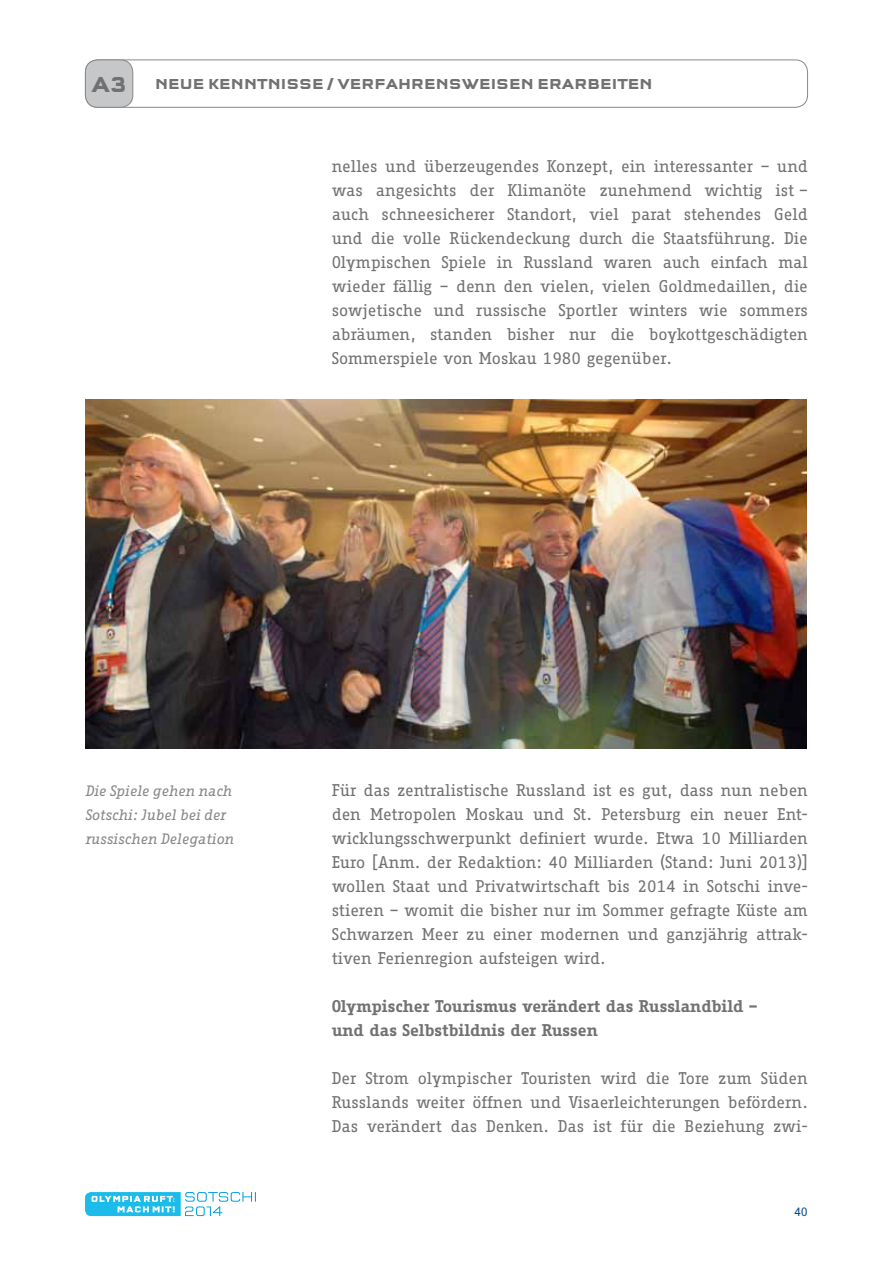
<style>
.page{position:relative;width:893px;height:1263px;background:#fff}
.page>*{position:absolute;margin:0;border:0;box-sizing:border-box;transform-origin:0 0}
.t1{font:700 22.5px "Q Type Square";color:#707172}
.t2{font:16.5px/24px "Fago Office Serif";letter-spacing:-.005em;color:#707172;text-align:justify}
.t3{font:700 16.5px/24px "Fago Office Serif";letter-spacing:-.005em;color:#707172}
.t4{font:700 15px "Q Type Square";letter-spacing:.005em;color:#707172}
.t5{font:italic 14.7px/24px "Fago Office Serif";letter-spacing:-.005em;color:#87888a}
.t6{font:12px "Fago Office Serif";color:#0a4d8d}
</style>
<div class="page">
<svg style="left:85px;top:1192px;width:171px;height:24px"></svg>
<div style="left:85px;top:60px;width:723px;height:48px;border:1px solid #87888a;border-radius:12px"></div>
<div style="left:85px;top:60px;width:48px;height:47px;background:#c6c7c8;border-radius:12px"></div>
<div style="left:85px;top:60px;width:48px;height:48px;border:1px solid #87888a;border-radius:12px"></div>
<img style="left:85px;top:400px;width:722px;height:348px">
<h1 class="t1" style="left:91px;top:71px;width:37px">A3</h1>
<p class="t4" style="left:155px;top:75px;width:499px">NEUE KENNTNISSE / VERFAHRENSWEISEN ERARBEITEN</p>
<p class="t2" style="left:332px;top:154px;width:478px">nelles und überzeugendes Konzept, ein interessanter – und was angesichts der Klimanöte zunehmend wichtig ist – auch schneesicherer Standort, viel parat stehendes Geld und die volle Rückendeckung durch die Staatsführung. Die Olympischen Spiele in Russland waren auch einfach mal wieder fällig – denn den vielen, vielen Goldmedaillen, die sowjetische und russische Sportler winters wie sommers abräumen, standen bisher nur die boykottgeschädigten Sommerspiele von Moskau 1980 gegenüber.</p>
<p class="t5" style="left:85px;top:779px;width:150px">Die Spiele gehen nach<br>Sotschi: Jubel bei der russischen Delegation</p>
<p class="t2" style="left:332px;top:778px;width:478px">Für das zentralistische Russland ist es gut, dass nun neben den Metropolen Moskau und St. Petersburg ein neuer Ent&shy;wicklungsschwerpunkt definiert wurde. Etwa 10 Milliarden Euro [Anm. der Redaktion: 40 Milliarden (Stand: Juni 2013)] wollen Staat und Privatwirtschaft bis 2014 in Sotschi inve&shy;stieren – womit die bisher nur im Sommer gefragte Küste am Schwarzen Meer zu einer modernen und ganzjährig attrak&shy;tiven Ferienregion aufsteigen wird.</p>
<p class="t3" style="left:332px;top:994px;width:427px">Olympischer Tourismus verändert das Russlandbild – und das Selbstbildnis der Russen</p>
<p class="t2" style="left:332px;top:1066px;width:478px">Der Strom olympischer Touristen wird die Tore zum Süden Russlands weiter öffnen und Visaerleichterungen befördern.<br>Das verändert das Denken. Das ist für die Beziehung zwi-</p>
<p class="t6" style="left:794px;top:1205px;width:15px">40</p>
</div>
